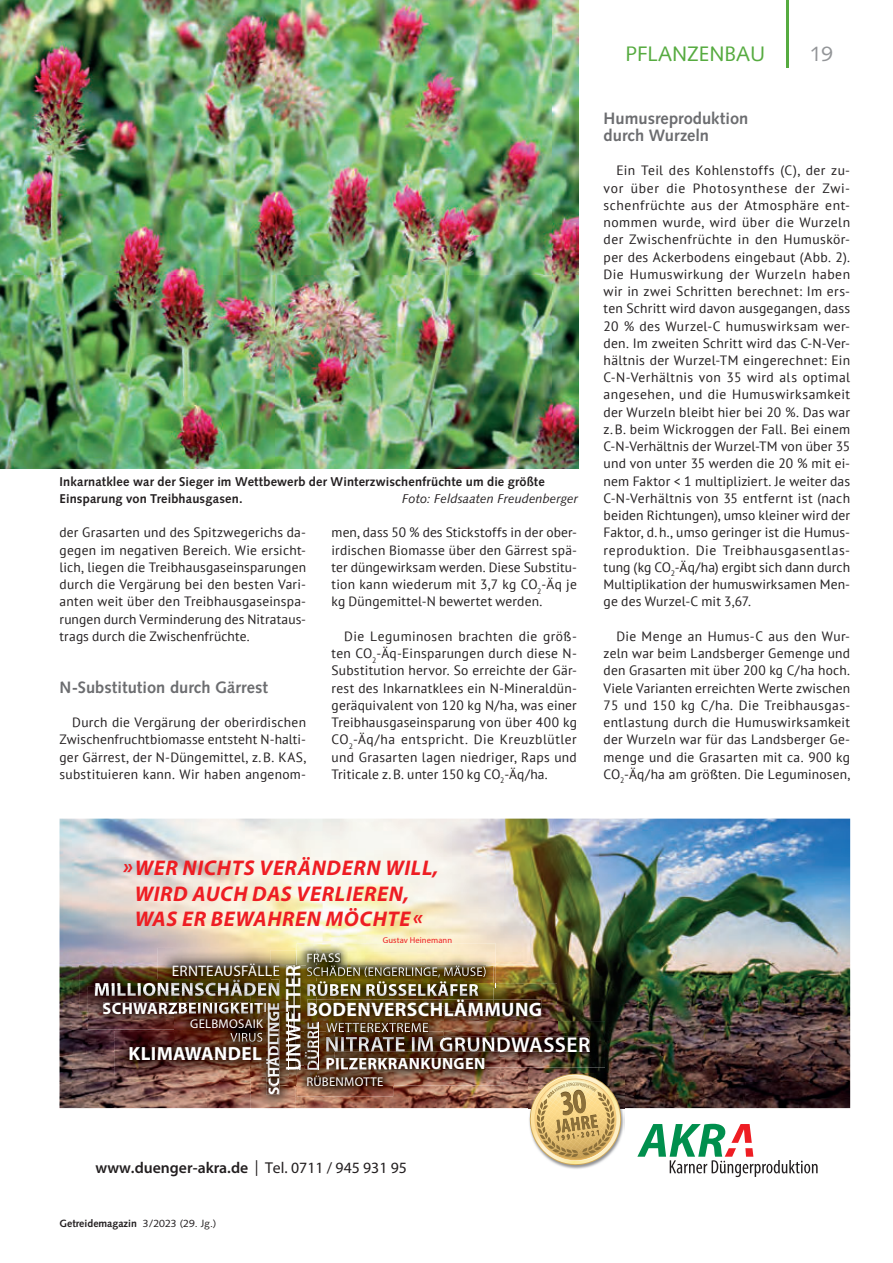
<style>
.page{position:relative;width:893px;height:1263px;background:#fff}
.page>*{position:absolute;margin:0;border:0;box-sizing:border-box;transform-origin:0 0}
.t1{font:600 21.45px "Myriad Pro";letter-spacing:.02em;color:#fff}
.t2{font:italic 700 21.3px/25.5px "Myriad Pro";letter-spacing:.03em;color:#ee1d23}
.t3{font:600 21.15px "Myriad Pro";letter-spacing:.02em;color:#fff}
.t4{font:21px "Syntax LT Std";color:#56ab40}
.t5{font:21px "Syntax LT Std";color:#939598}
.t6{font:700 19.5px "Myriad Pro";letter-spacing:.02em;color:#fff}
.t7{font:700 19.05px "Myriad Pro";letter-spacing:.02em;color:#fff}
.t8{font:700 16.5px/17.2px "Syntax LT Std";color:#6c6d70}
.t9{font:700 16.2px "Myriad Pro";letter-spacing:.02em;color:#fff}
.t10{font:600 15.75px "Myriad Pro";color:#231f20}
.t11{font:15.3px "Myriad Pro";letter-spacing:.02em;color:#fff}
.t12{font:13.5px/17.2px "PT Sans";letter-spacing:.015em;color:#231f20;text-align:justify}
.t13{font:700 12.75px/17.2px "Syntax LT Std";letter-spacing:.01em;color:#231f20}
.t14{font:italic 12.75px "Syntax LT Std";letter-spacing:.005em;color:#231f20}
.t15{font:12.75px "Myriad Pro";letter-spacing:.02em;color:#fff}
.t16{font:700 10.5px "Syntax LT Std";color:#231f20}
.t17{font:8.55px "Myriad Pro";letter-spacing:.01em;color:#ee1d23}
.s1{font-weight:400}
</style>
<div class="page">
<hr style="left:786px;top:0;width:2px;height:68px;background:#56ab40">
<img style="left:0;top:0;width:578px;height:468px">
<svg style="left:637px;top:1124px;width:180px;height:53px"></svg>
<img style="left:60px;top:819px;width:790px;height:289px">
<img style="left:251px;top:1076px;width:44px;height:33px">
<img style="left:266px;top:1076px;width:13px;height:19px">
<img style="left:79px;top:964px;width:78px;height:48px">
<img style="left:95px;top:980px;width:62px;height:6px">
<img style="left:157px;top:948px;width:138px;height:16px">
<img style="left:157px;top:964px;width:94px;height:22px">
<img style="left:173px;top:963px;width:78px;height:13px">
<img style="left:88px;top:1012px;width:87px;height:18px">
<img style="left:88px;top:986px;width:163px;height:26px">
<img style="left:157px;top:986px;width:94px;height:6px">
<img style="left:103px;top:1002px;width:148px;height:12px">
<img style="left:175px;top:1012px;width:76px;height:19px">
<img style="left:175px;top:1003px;width:76px;height:9px">
<img style="left:297px;top:943px;width:199px;height:41px">
<img style="left:334px;top:954px;width:6px;height:9px">
<img style="left:444px;top:1021px;width:161px;height:46px">
<img style="left:444px;top:1037px;width:146px;height:15px">
<img style="left:334px;top:1032px;width:110px;height:5px">
<img style="left:334px;top:1037px;width:110px;height:5px">
<img style="left:334px;top:1032px;width:94px;height:1px">
<img style="left:334px;top:966px;width:159px;height:18px">
<img style="left:334px;top:966px;width:152px;height:12px">
<img style="left:334px;top:966px;width:96px;height:11px">
<img style="left:334px;top:981px;width:144px;height:3px">
<img style="left:444px;top:984px;width:113px;height:48px">
<svg style="left:493px;top:984px;width:3px;height:4px"></svg>
<img style="left:334px;top:1012px;width:110px;height:20px">
<img style="left:334px;top:1023px;width:94px;height:9px">
<img style="left:334px;top:988px;width:159px;height:19px">
<img style="left:478px;top:984px;width:15px;height:4px">
<img style="left:334px;top:984px;width:114px;height:12px">
<img style="left:444px;top:999px;width:97px;height:17px">
<img style="left:334px;top:1007px;width:110px;height:5px">
<img style="left:393px;top:1067px;width:107px;height:19px">
<img style="left:334px;top:1052px;width:166px;height:15px">
<img style="left:334px;top:1042px;width:166px;height:10px">
<img style="left:334px;top:1042px;width:110px;height:6px">
<img style="left:334px;top:1058px;width:150px;height:12px">
<img style="left:279px;top:1070px;width:11px;height:16px">
<img style="left:270px;top:1070px;width:9px;height:16px">
<img style="left:270px;top:950px;width:25px;height:4px">
<img style="left:297px;top:950px;width:20px;height:4px">
<img style="left:295px;top:1070px;width:2px;height:16px">
<img style="left:290px;top:1070px;width:5px;height:16px">
<img style="left:114px;top:1031px;width:137px;height:45px">
<img style="left:251px;top:1070px;width:26px;height:6px">
<img style="left:266px;top:1070px;width:4px;height:6px">
<img style="left:175px;top:1031px;width:76px;height:26px">
<img style="left:230px;top:1033px;width:21px;height:9px">
<img style="left:297px;top:1086px;width:96px;height:10px">
<img style="left:334px;top:1067px;width:59px;height:19px">
<img style="left:317px;top:1070px;width:17px;height:16px">
<img style="left:334px;top:1065px;width:59px;height:2px">
<svg style="left:297px;top:1086px;width:37px;height:1px"></svg>
<img style="left:297px;top:1070px;width:14px;height:16px">
<img style="left:311px;top:1070px;width:6px;height:16px">
<img style="left:251px;top:954px;width:83px;height:116px">
<svg style="left:527px;top:1073px;width:97px;height:95px;background:#ccb484"></svg>
<p class="t13" style="left:60px;top:474px;width:487px">Inkarnatklee war der Sieger im Wettbewerb der Winterzwischenfrüchte um die größte<br>Einsparung von Treibhausgasen.</p>
<p class="t14" style="left:402px;top:493px;width:178px">Foto: Feldsaaten Freudenberger</p>
<p class="t12" style="left:60px;top:525px;width:248px">der Grasarten und des Spitzwegerichs da&shy;gegen im negativen Bereich. Wie ersicht&shy;lich, liegen die Treibhausgaseinsparungen durch die Vergärung bei den besten Vari&shy;anten weit über den Treibhausgaseinspa&shy;rungen durch Verminderung des Nitrataus&shy;trags durch die Zwischenfrüchte.</p>
<p class="t8" style="left:60px;top:679px;width:210px">N-Substitution durch Gärrest</p>
<p class="t12" style="left:60px;top:714px;width:248px;text-indent:13px">Durch die Vergärung der oberirdischen Zwischenfruchtbiomasse entsteht N-halti&shy;ger Gärrest, der N-Düngemittel, z. B. KAS, substituieren kann. Wir haben angenom-</p>
<p class="t12" style="left:332px;top:525px;width:247px">men, dass 50 % des Stickstoffs in der ober&shy;irdischen Biomasse über den Gärrest spä&shy;ter düngewirksam werden. Diese Substitu&shy;tion kann wiederum mit 3,7 kg CO<sub>2</sub>-Äq je kg Düngemittel-N bewertet werden.</p>
<p class="t12" style="left:332px;top:628px;width:247px;text-indent:13px">Die Leguminosen brachten die größ&shy;ten CO<sub>2</sub>-Äq-Einsparungen durch diese N-Substitution hervor. So erreichte der Gär&shy;rest des Inkarnatklees ein N-Mineraldün&shy;geräquivalent von 120 kg N/ha, was einer Treibhausgaseinsparung von über 400 kg CO<sub>2</sub>-Äq/ha entspricht. Die Kreuzblütler und Grasarten lagen niedriger, Raps und Triticale z. B. unter 150 kg CO<sub>2</sub>-Äq/ha.</p>
<h3 class="t4" style="left:625px;top:45px;width:141px">PFLANZENBAU</h3>
<h3 class="t5" style="left:810px;top:45px;width:25px">19</h3>
<p class="t8" style="left:604px;top:110px;width:146px">Humusreproduktion durch Wurzeln</p>
<p class="t12" style="left:604px;top:162px;width:248px;text-indent:13px">Ein Teil des Kohlenstoffs (C), der zu&shy;vor über die Photosynthese der Zwi&shy;schenfrüchte aus der Atmosphäre ent&shy;nommen wurde, wird über die Wurzeln der Zwischenfrüchte in den Humuskör&shy;per des Ackerbodens eingebaut (Abb. 2).<br>Die Humuswirkung der Wurzeln haben wir in zwei Schritten berechnet: Im ers&shy;ten Schritt wird davon ausgegangen, dass 20 % des Wurzel-C humuswirksam wer&shy;den. Im zweiten Schritt wird das C-N-Ver&shy;hältnis der Wurzel-TM eingerechnet: Ein C-N-Verhältnis von 35 wird als optimal angesehen, und die Humuswirksamkeit der Wurzeln bleibt hier bei 20 %. Das war z. B. beim Wickroggen der Fall. Bei einem C-N-Verhältnis der Wurzel-TM von über 35 und von unter 35 werden die 20 % mit ei&shy;nem Faktor &lt; 1 multipliziert. Je weiter das C-N-Verhältnis von 35 entfernt ist (nach beiden Richtungen), umso kleiner wird der Faktor, d. h., umso geringer ist die Humus&shy;reproduktion. Die Treibhausgasentlas&shy;tung (kg CO<sub>2</sub>-Äq/ha) ergibt sich dann durch Multiplikation der humuswirksamen Men&shy;ge des Wurzel-C mit 3,67.</p>
<p class="t12" style="left:604px;top:628px;width:248px;text-indent:13px">Die Menge an Humus-C aus den Wur&shy;zeln war beim Landsberger Gemenge und den Grasarten mit über 200 kg C/ha hoch.<br>Viele Varianten erreichten Werte zwischen 75 und 150 kg C/ha. Die Treibhausgas&shy;entlastung durch die Humuswirksamkeit der Wurzeln war für das Landsberger Ge&shy;menge und die Grasarten mit ca. 900 kg CO<sub>2</sub>-Äq/ha am größten. Die Leguminosen,</p>
<h2 class="t2" style="left:135px;top:855px;width:305px;text-indent:-12px">» WER NICHTS VERÄNDERN WILL,<br>WIRD AUCH DAS VERLIEREN,<br>WAS ER BEWAHREN MÖCHTE «</h2>
<p class="t17" style="left:383px;top:935px;width:71px">Gustav Heinemann</p>
<p class="t11" style="left:172px;top:962px;width:110px">ERNTEAUSFÄLLE</p>
<p class="t15" style="left:306px;top:951px;width:36px">FRASS</p>
<h3 class="t3" style="left:285px;top:1071px;width:108px;rotate:-90deg">UNWETTER</h3>
<h3 class="t6" style="left:306px;top:998px;width:238px">BODENVERSCHLÄMMUNG</h3>
<p class="t15" style="left:190px;top:1016px;width:74px">GELBMOSAIK</p>
<h1 class="t1" style="left:325px;top:1036px;width:267px">NITRATE IM GRUNDWASSER</h1>
<h3 class="t7" style="left:129px;top:1042px;width:135px">KLIMAWANDEL</h3>
<p class="t9" style="left:325px;top:1054px;width:161px">PILZERKRANKUNGEN</p>
<p class="t15" style="left:306px;top:1074px;width:78px">RÜBENMOTTE</p>
<p class="t10" style="left:96px;top:1162px;width:313px">www.duenger-akra.de <span class="s1">| Tel. 0711 / 945 931 95</span></p>
<p class="t16" style="left:60px;top:1219px;width:158px">Getreidemagazin <span class="s1">3/2023 (29. Jg.)</span></p>
</div>
